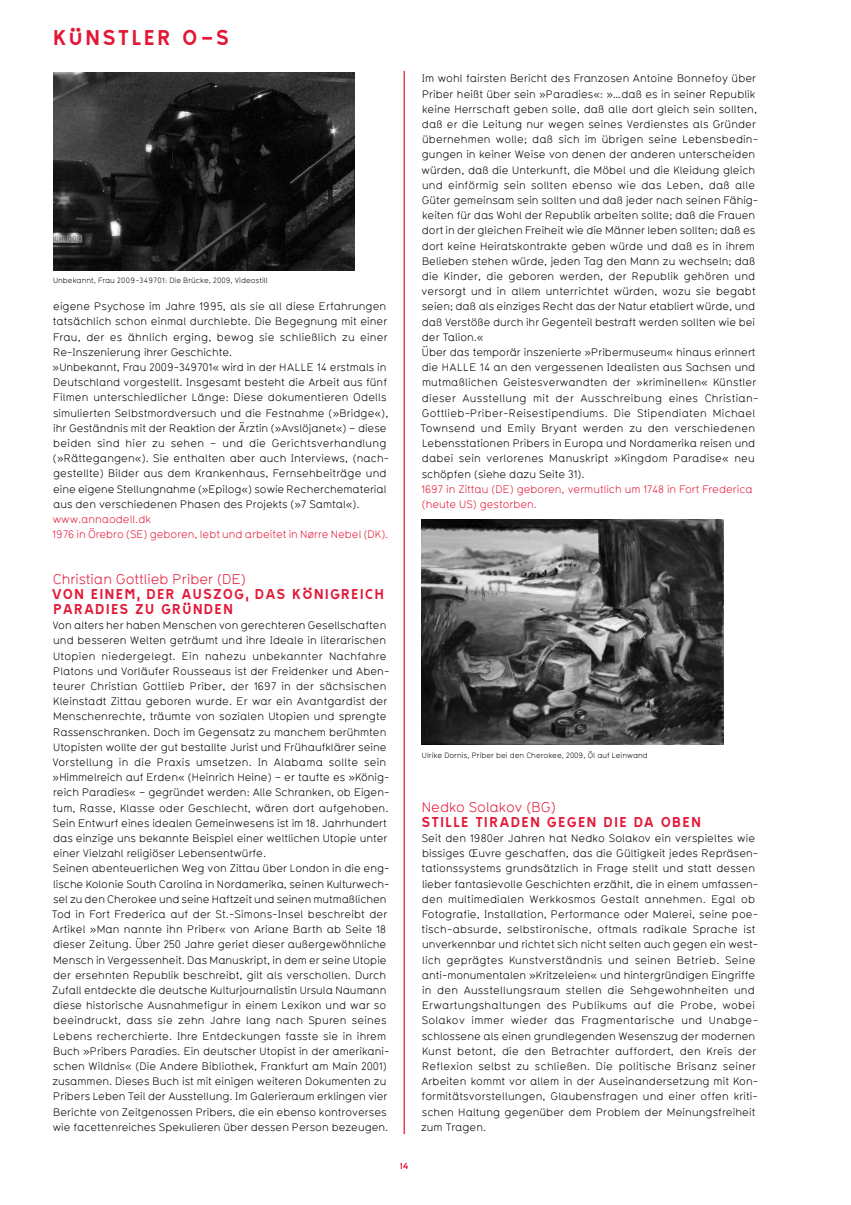
<style>
.page{position:relative;width:851px;height:1205px;background:#fff}
.page>*{position:absolute;margin:0;border:0;box-sizing:border-box;transform-origin:0 0}
.t1{font:18.75px "Tratexvierzehn";color:#e31837}
.t2{font:13.75px "Typ 1451";color:#e31837}
.t3{font:12.5px/15.1px "Tratexvierzehn";letter-spacing:.08em;color:#e31837}
.t4{font:10.62px/15.2px "Typ 1451";letter-spacing:.005em;color:#000}
.t5{font:10.62px/15.2px "Typ 1451";color:#e31837}
.t6{font:7.5px "Typ 1451";color:#000}
.t7{font:7.5px "Tratex Svart";color:#e31837}
</style>
<div class="page">
<hr style="left:403px;top:71px;width:2px;height:1063px;background:#e31837">
<img style="left:422px;top:520px;width:301px;height:225px">
<img style="left:53px;top:72px;width:301px;height:199px">
<h1 class="t1" style="left:53px;top:25px;width:47px">KÜNSTLER</h1>
<h1 class="t1" style="left:182px;top:25px;width:48px">0–S</h1>
<p class="t6" style="left:53px;top:276px;width:216px">Unbekannt, Frau 2009-349701: Die Brücke, 2009, Videostill</p>
<p class="t4" style="left:53px;top:298px;width:337px">eigene Psychose im Jahre 1995, als sie all diese Erfahrungen tatsächlich schon einmal durchlebte. Die Begegnung mit einer Frau, der es ähnlich erging, bewog sie schließlich zu einer Re-Inszenierung ihrer Geschichte.<br>»Unbekannt, Frau 2009-349701« wird in der HALLE 14 erstmals in Deutschland vorgestellt. Insgesamt besteht die Arbeit aus fünf Filmen unterschiedlicher Länge: Diese dokumentieren Odells simulierten Selbstmordversuch und die Festnahme (»Bridge«), ihr Geständnis mit der Reaktion der Ärztin (»Avslöjanet«) – diese beiden sind hier zu sehen – und die Gerichtsverhandlung (»Rättegangen«). Sie enthalten aber auch Interviews, (nach&shy;gestellte) Bilder aus dem Krankenhaus, Fernsehbeiträge und eine eigene Stellungnahme (»Epilog«) sowie Recherchematerial aus den verschiedenen Phasen des Projekts (»7 Samtal«).</p>
<p class="t5" style="left:53px;top:511px;width:337px">www.annaodell.dk<br>1976 in Örebro (SE) geboren, lebt und arbeitet in Nørre Nebel (DK).</p>
<p class="t2" style="left:53px;top:570px;width:194px">Christian Gottlieb Priber (DE)</p>
<p class="t3" style="left:52px;top:586px;width:334px">VON EI NEM, DER AUSZOG, DAS KÖNIGREICH<br>PARADIES ZU GRÜNDEN</p>
<p class="t4" style="left:52px;top:617px;width:339px">Von alters her haben Menschen von gerechteren Gesellschaften und besseren Welten geträumt und ihre Ideale in literarischen Utopien niedergelegt. Ein nahezu unbekannter Nachfahre Platons und Vorläufer Rousseaus ist der Freidenker und Aben&shy;teurer Christian Gottlieb Priber, der 1697 in der sächsischen Kleinstadt Zittau geboren wurde. Er war ein Avantgardist der Menschenrechte, träumte von sozialen Utopien und sprengte Rassenschranken. Doch im Gegensatz zu manchem berühmten Utopisten wollte der gut bestallte Jurist und Frühaufklärer seine Vorstellung in die Praxis umsetzen. In Alabama sollte sein »Himmelreich auf Erden« (Heinrich Heine) – er taufte es »König&shy;reich Paradies« – gegründet werden: Alle Schranken, ob Eigen&shy;tum, Rasse, Klasse oder Geschlecht, wären dort aufgehoben.<br>Sein Entwurf eines idealen Gemeinwesens ist im 18. Jahrhundert das einzige uns bekannte Beispiel einer weltlichen Utopie unter einer Vielzahl religiöser Lebensentwürfe.<br>Seinen abenteuerlichen Weg von Zittau über London in die eng&shy;lische Kolonie South Carolina in Nordamerika, seinen Kulturwech&shy;sel zu den Cherokee und seine Haftzeit und seinen mutmaßlichen Tod in Fort Frederica auf der St.-Simons-Insel beschreibt der Artikel »Man nannte ihn Priber« von Ariane Barth ab Seite 18 dieser Zeitung. Über 250 Jahre geriet dieser außergewöhnliche Mensch in Vergessenheit. Das Manuskript, in dem er seine Utopie der ersehnten Republik beschreibt, gilt als verschollen. Durch Zufall entdeckte die deutsche Kulturjournalistin Ursula Naumann diese historische Ausnahmefigur in einem Lexikon und war so beeindruckt, dass sie zehn Jahre lang nach Spuren seines Lebens recherchierte. Ihre Entdeckungen fasste sie in ihrem Buch »Pribers Paradies. Ein deutscher Utopist in der amerikani&shy;schen Wildnis« (Die Andere Bibliothek, Frankfurt am Main 2001) zusammen. Dieses Buch ist mit einigen weiteren Dokumenten zu Pribers Leben Teil der Ausstellung. Im Galerieraum erklingen vier Berichte von Zeitgenossen Pribers, die ein ebenso kontroverses wie facettenreiches Spekulieren über dessen Person bezeugen.</p>
<p class="t7" style="left:399px;top:1160px;width:10px">14</p>
<p class="t4" style="left:420px;top:71px;width:339px">Im wohl fairsten Bericht des Franzosen Antoine Bonnefoy über Priber heißt über sein »Paradies«: »…daß es in seiner Republik keine Herrschaft geben solle, daß alle dort gleich sein sollten, daß er die Leitung nur wegen seines Verdienstes als Gründer übernehmen wolle; daß sich im übrigen seine Lebensbedin&shy;gungen in keiner Weise von denen der anderen unterscheiden würden, daß die Unterkunft, die Möbel und die Kleidung gleich und einförmig sein sollten ebenso wie das Leben, daß alle Güter gemeinsam sein sollten und daß jeder nach seinen Fähig&shy;keiten für das Wohl der Republik arbeiten sollte; daß die Frauen dort in der gleichen Freiheit wie die Männer leben sollten; daß es dort keine Heiratskontrakte geben würde und daß es in ihrem Belieben stehen würde, jeden Tag den Mann zu wechseln; daß die Kinder, die geboren werden, der Republik gehören und versorgt und in allem unterrichtet würden, wozu sie begabt seien; daß als einziges Recht das der Natur etabliert würde, und daß Verstöße durch ihr Gegenteil bestraft werden sollten wie bei der Talion.«<br>Über das temporär inszenierte »Pribermuseum« hinaus erinnert die HALLE 14 an den vergessenen Idealisten aus Sachsen und mutmaßlichen Geistesverwandten der »kriminellen« Künstler dieser Ausstellung mit der Ausschreibung eines Christian-Gottlieb-Priber-Reisestipendiums. Die Stipendiaten Michael Townsend und Emily Bryant werden zu den verschiedenen Lebensstationen Pribers in Europa und Nordamerika reisen und dabei sein verlorenes Manuskript »Kingdom Paradise« neu schöpfen (siehe dazu Seite 31).</p>
<p class="t5" style="left:421px;top:481px;width:333px">1697 in Zittau (DE) geboren, vermutlich um 1748 in Fort Frederica (heute US) gestorben.</p>
<p class="t6" style="left:422px;top:750px;width:227px">Ulrike Dornis, Priber bei den Cherokee, 2009, Öl auf Leinwand</p>
<p class="t2" style="left:422px;top:797px;width:135px">Nedko Solakov (BG)</p>
<p class="t3" style="left:421px;top:814px;width:281px">STILLE TIRADEN GEGEN DI E DA OBEN</p>
<p class="t4" style="left:421px;top:830px;width:338px">Seit den 1980er Jahren hat Nedko Solakov ein verspieltes wie bissiges Œuvre geschaffen, das die Gültigkeit jedes Repräsen&shy;tationssystems grundsätzlich in Frage stellt und statt dessen lieber fantasievolle Geschichten erzählt, die in einem umfassen&shy;den multimedialen Werkkosmos Gestalt annehmen. Egal ob Fotografie, Installation, Performance oder Malerei, seine poe&shy;tisch-absurde, selbstironische, oftmals radikale Sprache ist unverkennbar und richtet sich nicht selten auch gegen ein west&shy;lich geprägtes Kunstverständnis und seinen Betrieb. Seine anti-monumentalen »Kritzeleien« und hintergründigen Eingriffe in den Ausstellungsraum stellen die Sehgewohnheiten und Erwartungshaltungen des Publikums auf die Probe, wobei Solakov immer wieder das Fragmentarische und Unabge&shy;schlossene als einen grundlegenden Wesenszug der modernen Kunst betont, die den Betrachter auffordert, den Kreis der Reflexion selbst zu schließen. Die politische Brisanz seiner Arbeiten kommt vor allem in der Auseinandersetzung mit Kon&shy;formitätsvorstellungen, Glaubensfragen und einer offen kriti&shy;schen Haltung gegenüber dem Problem der Meinungsfreiheit zum Tragen.</p>
</div>
